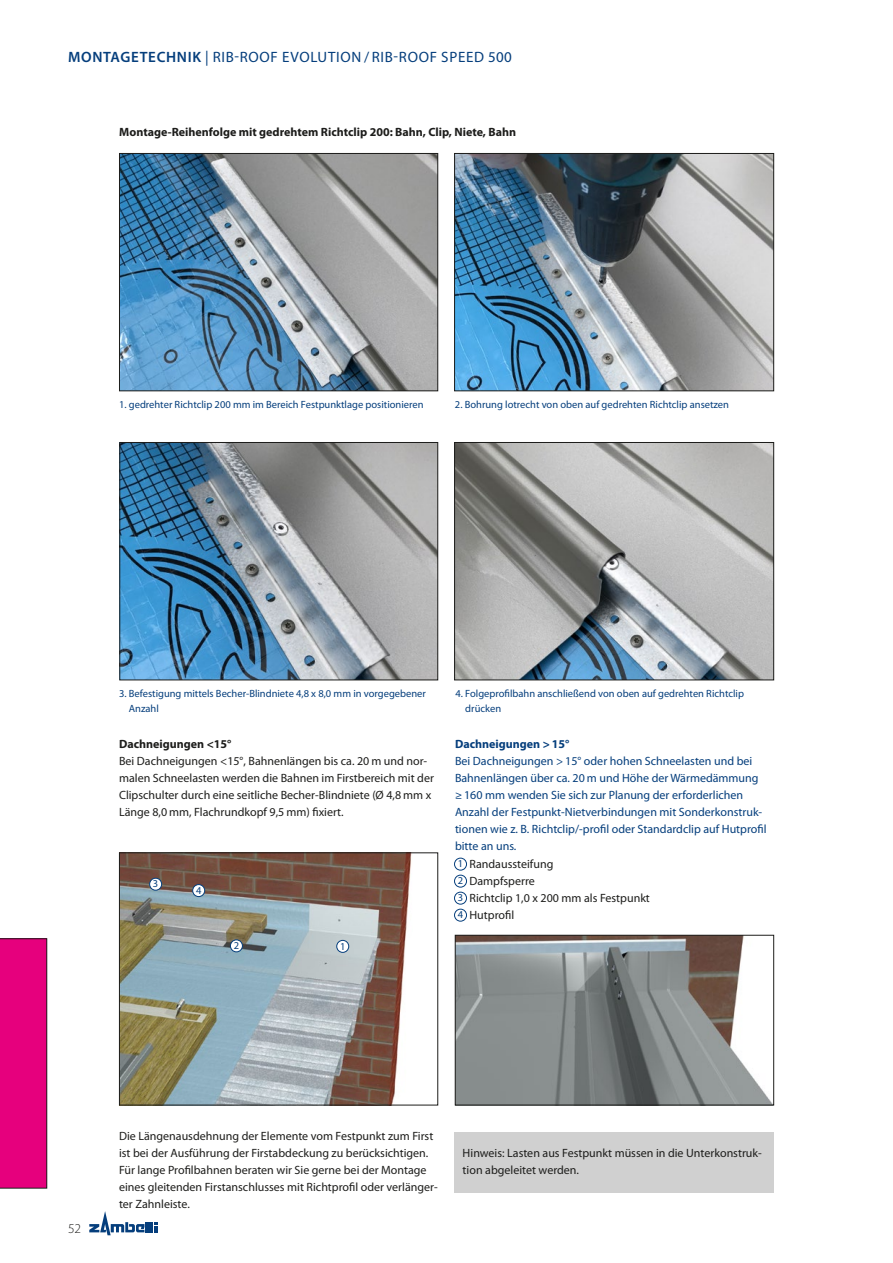
<style>
.page{position:relative;width:893px;height:1263px;background:#fff}
.page>*{position:absolute;margin:0;border:0;box-sizing:border-box;transform-origin:0 0}
.t1{font:15px "Myriad Pro";letter-spacing:.045em;color:#053e7c}
.t2{font:300 13.5px "Myriad Pro";color:#1d1d1b}
.t3{font:12px/17px "Myriad Pro";color:#1d1d1b}
.t4{font:12px/17px "Myriad Pro";color:#053e7c}
.t5{font:700 12px "Myriad Pro";color:#1d1d1b}
.t6{font:700 12px "Myriad Pro";color:#053e7c}
.t7{font:10.5px/15px "Myriad Pro";color:#053e7c}
.s1{font-weight:600}
.s2{font-size:10.5px;color:#053e7c}
</style>
<div class="page">
<svg style="left:89px;top:1211px;width:68px;height:24px"></svg>
<img style="left:121px;top:155px;width:315px;height:234px">
<div style="left:119px;top:153px;width:319px;height:238px;border:1px solid #1d1d1b"></div>
<img style="left:122px;top:444px;width:314px;height:234px">
<div style="left:120px;top:442px;width:318px;height:238px;border:1px solid #1d1d1b"></div>
<img style="left:456px;top:155px;width:316px;height:234px">
<div style="left:454px;top:153px;width:320px;height:238px;border:1px solid #1d1d1b"></div>
<img style="left:456px;top:444px;width:316px;height:234px">
<div style="left:454px;top:442px;width:320px;height:238px;border:1px solid #1d1d1b"></div>
<div style="left:454px;top:1132px;width:320px;height:61px;background:#d0d0d0"></div>
<img style="left:457px;top:937px;width:315px;height:166px">
<div style="left:455px;top:935px;width:319px;height:170px;border:1px solid #1d1d1b"></div>
<img style="left:121px;top:854px;width:291px;height:249px">
<div style="left:119px;top:852px;width:319px;height:253px;border:1px solid #1d1d1b"></div>
<div style="left:454px;top:858px;width:13px;height:12px;border:1px solid #053e7c;border-radius:50%"></div>
<div style="left:454px;top:875px;width:13px;height:12px;border:1px solid #053e7c;border-radius:50%"></div>
<div style="left:454px;top:892px;width:13px;height:12px;border:1px solid #053e7c;border-radius:50%"></div>
<div style="left:454px;top:909px;width:13px;height:12px;border:1px solid #053e7c;border-radius:50%"></div>
<div style="left:337px;top:940px;width:12px;height:12px;background:#fff;border-radius:50%"></div>
<div style="left:336px;top:940px;width:13px;height:13px;border:1px solid #053e7c;border-radius:50%"></div>
<div style="left:230px;top:940px;width:12px;height:12px;background:#fff;border-radius:50%"></div>
<div style="left:230px;top:939px;width:13px;height:13px;border:1px solid #053e7c;border-radius:50%"></div>
<div style="left:150px;top:878px;width:12px;height:12px;background:#fff;border-radius:50%"></div>
<div style="left:149px;top:878px;width:13px;height:12px;border:1px solid #053e7c;border-radius:50%"></div>
<div style="left:193px;top:884px;width:12px;height:12px;background:#fff;border-radius:50%"></div>
<div style="left:192px;top:884px;width:13px;height:13px;border:1px solid #053e7c;border-radius:50%"></div>
<div style="left:0;top:938px;width:47px;height:250px;background:#e6007d"></div>
<p class="t1" style="left:68px;top:48px;width:445px"><span class="s1">MONTAGETECHNIK</span> | RIB-ROOF EVOLUTION / RIB-ROOF SPEED 500</p>
<p class="t5" style="left:119px;top:124px;width:398px">Montage-Reihenfolge mit gedrehtem Richtclip 200: Bahn, Clip, Niete, Bahn</p>
<p class="t7" style="left:119px;top:397px;width:306px">1. gedrehter Richtclip 200 mm im Bereich Festpunktlage positionieren</p>
<p class="t7" style="left:455px;top:397px;width:276px">2. Bohrung lotrecht von oben auf gedrehten Richtclip ansetzen</p>
<p class="t7" style="left:129px;top:686px;width:299px;text-indent:-10px">3. Befestigung mittels Becher-Blindniete 4,8 x 8,0 mm in vorgegebener<br>Anzahl</p>
<p class="t7" style="left:465px;top:686px;width:280px;text-indent:-10px">4. Folgeprofilbahn anschließend von oben auf gedrehten Richtclip drücken</p>
<p class="t5" style="left:119px;top:736px;width:114px">Dachneigungen &lt;15°</p>
<p class="t3" style="left:119px;top:753px;width:316px">Bei Dachneigungen &lt;15°, Bahnenlängen bis ca. 20 m und nor&shy;malen Schneelasten werden die Bahnen im Firstbereich mit der Clipschulter durch eine seitliche Becher-Blindniete (Ø 4,8 mm x Länge 8,0 mm, Flachrundkopf 9,5 mm) fixiert.</p>
<p class="t7" style="left:153px;top:876px;width:7px">3</p>
<p class="t7" style="left:196px;top:882px;width:7px">4</p>
<p class="t7" style="left:234px;top:938px;width:7px">2</p>
<p class="t7" style="left:340px;top:938px;width:7px">1</p>
<p class="t6" style="left:455px;top:736px;width:116px">Dachneigungen &gt; 15°</p>
<p class="t4" style="left:455px;top:753px;width:313px">Bei Dachneigungen &gt; 15° oder hohen Schneelasten und bei Bahnenlängen über ca. 20 m und Höhe der Wärmedämmung ≥ 160 mm wenden Sie sich zur Planung der erforderlichen Anzahl der Festpunkt-Nietverbindungen mit Sonderkonstruk&shy;tionen wie z. B. Richtclip/-profil oder Standardclip auf Hutprofil bitte an uns.</p>
<p class="t3" style="left:458px;top:855px;width:194px"><span class="s2">1</span> Randaussteifung<br><span class="s2">2</span> Dampfsperre<br><span class="s2">3</span> Richtclip 1,0 x 200 mm als Festpunkt<br><span class="s2">4</span> Hutprofil</p>
<p class="t2" style="left:68px;top:1220px;width:15px">52</p>
<p class="t3" style="left:119px;top:1127px;width:320px">Die Längenausdehnung der Elemente vom Festpunkt zum First ist bei der Ausführung der Firstabdeckung zu berücksichtigen.<br>Für lange Profilbahnen beraten wir Sie gerne bei der Montage eines gleitenden Firstanschlusses mit Richtprofil oder verlänger&shy;ter Zahnleiste.</p>
<p class="t3" style="left:463px;top:1144px;width:301px">Hinweis: Lasten aus Festpunkt müssen in die Unterkonstruk&shy;tion abgeleitet werden.</p>
</div>
